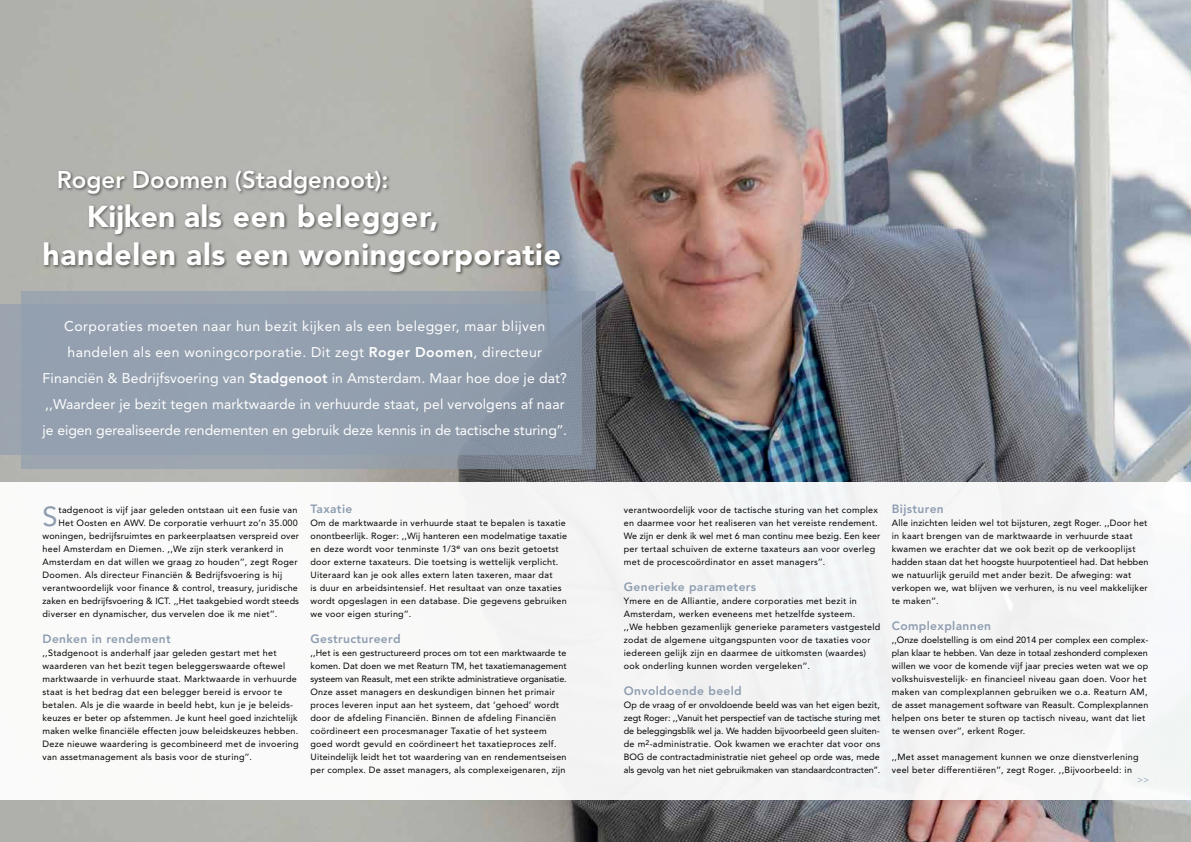
<style>
.page{position:relative;width:1191px;height:842px;background:#fff}
.page>*{position:absolute;margin:0;border:0;box-sizing:border-box;transform-origin:0 0}
.t1{font:900 30px/38.5px "Avenir";letter-spacing:.02em;color:#fff}
.t2{font:27.4px "Avenir";color:#8e9db0}
.t3{font:800 24px "Avenir";color:#fff}
.t4{font:14px/26px "Avenir";letter-spacing:.01em;color:#fff;text-align:center}
.t5{font:800 12px "Avenir";letter-spacing:.03em;color:#8e9db0}
.t6{font:9px/13px "Avenir";letter-spacing:.03em;color:#000}
.t7{font:9px "Avenir";letter-spacing:.01em;color:#000}
.s1{font-weight:800}
</style>
<div class="page">
<img style="left:0;top:0;width:1191px;height:842px">
<div style="left:0;top:482px;width:1191px;height:317px;background:#f7f7f7"></div>
<div style="left:42px;top:169px;width:522px;height:108px;background:#000;opacity:.55"></div>
<div style="left:0;top:304px;width:582px;height:150px;background:#9ca5af"></div>
<div style="left:21px;top:291px;width:574px;height:177px;background:#8e9db0"></div>
<svg style="left:1137px;top:778px;width:11px;height:4px"></svg>
<h3 class="t3" style="left:57px;top:166px;width:333px">Roger Doomen (Stadgenoot):</h3>
<h1 class="t1" style="left:43px;top:197px;width:520px;text-indent:44px">Kijken als een belegger, handelen als een woningcorporatie</h1>
<p class="t4" style="left:43px;top:314px;width:526px">Corporaties moeten naar hun bezit kijken als een belegger, maar blijven handelen als een woningcorporatie. Dit zegt <span class="s1">Roger Doomen</span>, directeur Financiën &amp; Bedrijfsvoering van <span class="s1">Stadgenoot</span> in Amsterdam. Maar hoe doe je dat? ,,Waardeer je bezit tegen marktwaarde in verhuurde staat, pel vervolgens af naar je eigen gerealiseerde rendementen en gebruik deze kennis in de tactische sturing’’.</p>
<h2 class="t2" style="left:43px;top:501px;width:17px">S</h2>
<p class="t6" style="left:59px;top:504px;width:240px">tadgenoot is vijf jaar geleden ontstaan uit een fusie van</p>
<p class="t6" style="left:59px;top:517px;width:241px">Het Oosten en AWV. De corporatie verhuurt zo’n 35.000</p>
<p class="t6" style="left:43px;top:530px;width:258px">woningen, bedrijfsruimtes en parkeerplaatsen verspreid over</p>
<p class="t6" style="left:43px;top:543px;width:242px">heel Amsterdam en Diemen. ,,We zijn sterk verankerd in</p>
<p class="t6" style="left:43px;top:556px;width:256px">Amsterdam en dat willen we graag zo houden’’, zegt Roger</p>
<p class="t6" style="left:43px;top:569px;width:241px">Doomen. Als directeur Financiën &amp; Bedrijfsvoering is hij</p>
<p class="t6" style="left:43px;top:582px;width:257px">verantwoordelijk voor finance &amp; control, treasury, juridische</p>
<p class="t7" style="left:43px;top:596px;width:258px">zaken en bedrijfsvoering &amp; ICT. ,,Het taakgebied wordt steeds</p>
<p class="t6" style="left:43px;top:608px;width:236px">diverser en dynamischer, dus vervelen doe ik me niet’’.</p>
<h3 class="t5" style="left:43px;top:632px;width:130px">Denken in rendement</h3>
<p class="t6" style="left:43px;top:647px;width:258px">,,Stadgenoot is anderhalf jaar geleden gestart met het waarderen van het bezit tegen beleggerswaarde oftewel marktwaarde in verhuurde staat. Marktwaarde in verhuurde staat is het bedrag dat een belegger bereid is ervoor te betalen. Als je die waarde in beeld hebt, kun je je beleids&shy;keuzes er beter op afstemmen. Je kunt heel goed inzichtelijk maken welke financiële effecten jouw beleidskeuzes hebben.<br>Deze nieuwe waardering is gecombineerd met de invoering van assetmanagement als basis voor de sturing’’.</p>
<h3 class="t5" style="left:310px;top:502px;width:43px">Taxatie</h3>
<p class="t6" style="left:310px;top:517px;width:258px">Om de marktwaarde in verhuurde staat te bepalen is taxatie onontbeerlijk. Roger: ,,Wij hanteren een modelmatige taxatie en deze wordt voor tenminste 1/3<sup>e</sup> van ons bezit getoetst door externe taxateurs. Die toetsing is wettelijk verplicht.<br>Uiteraard kan je ook alles extern laten taxeren, maar dat<br>is duur en arbeidsintensief. Het resultaat van onze taxaties wordt opgeslagen in een database. Die gegevens gebruiken we voor eigen sturing’’.</p>
<h3 class="t5" style="left:310px;top:632px;width:92px">Gestructureerd</h3>
<p class="t6" style="left:310px;top:647px;width:258px">,,Het is een gestructureerd proces om tot een marktwaarde te komen. Dat doen we met Reaturn TM, het taxatiemanagement systeem van Reasult, met een strikte administratieve organisatie.<br>Onze asset managers en deskundigen binnen het primair proces leveren input aan het systeem, dat ‘gehoed’ wordt door de afdeling Financiën. Binnen de afdeling Financiën coördineert een procesmanager Taxatie of het systeem goed wordt gevuld en coördineert het taxatieproces zelf.<br>Uiteindelijk leidt het tot waardering van en rendementseisen per complex. De asset managers, als complexeigenaren, zijn</p>
<p class="t6" style="left:624px;top:504px;width:258px">verantwoordelijk voor de tactische sturing van het complex en daarmee voor het realiseren van het vereiste rendement.<br>We zijn er denk ik wel met 6 man continu mee bezig. Een keer per tertaal schuiven de externe taxateurs aan voor overleg met de procescoördinator en asset managers’’.</p>
<h3 class="t5" style="left:624px;top:580px;width:134px">Generieke parameters</h3>
<p class="t6" style="left:624px;top:595px;width:258px">Ymere en de Alliantie, andere corporaties met bezit in Amsterdam, werken eveneens met hetzelfde systeem.<br>,,We hebben gezamenlijk generieke parameters vastgesteld zodat de algemene uitgangspunten voor de taxaties voor iedereen gelijk zijn en daarmee de uitkomsten (waardes) ook onderling kunnen worden vergeleken’’.</p>
<h3 class="t5" style="left:624px;top:684px;width:119px">Onvoldoende beeld</h3>
<p class="t6" style="left:624px;top:699px;width:258px;text-align:justify">Op de vraag of er onvoldoende beeld was van het eigen bezit, zegt Roger: ,,Vanuit het perspectief van de tactische sturing met de beleggingsblik wel ja. We hadden bijvoorbeeld geen sluiten&shy;de m<sup>2</sup>-administratie. Ook kwamen we erachter dat voor ons BOG de contractadministratie niet geheel op orde was, mede als gevolg van het niet gebruikmaken van standaardcontracten’’.</p>
<h3 class="t5" style="left:891px;top:502px;width:54px">Bijsturen</h3>
<p class="t6" style="left:891px;top:517px;width:258px">Alle inzichten leiden wel tot bijsturen, zegt Roger. ,,Door het in kaart brengen van de marktwaarde in verhuurde staat kwamen we erachter dat we ook bezit op de verkooplijst hadden staan dat het hoogste huurpotentieel had. Dat hebben we natuurlijk geruild met ander bezit. De afweging: wat verkopen we, wat blijven we verhuren, is nu veel makkelijker te maken’’.</p>
<h3 class="t5" style="left:891px;top:619px;width:101px">Complexplannen</h3>
<p class="t6" style="left:891px;top:634px;width:258px">,,Onze doelstelling is om eind 2014 per complex een complex&shy;plan klaar te hebben. Van deze in totaal zeshonderd complexen willen we voor de komende vijf jaar precies weten wat we op volkshuisvestelijk- en financieel niveau gaan doen. Voor het maken van complexplannen gebruiken we o.a. Reaturn AM, de asset management software van Reasult. Complexplannen helpen ons beter te sturen op tactisch niveau, want dat liet te wensen over’’, erkent Roger.</p>
<p class="t6" style="left:891px;top:751px;width:248px">,,Met asset management kunnen we onze dienstverlening veel beter differentiëren’’, zegt Roger. ,,Bijvoorbeeld: in</p>
</div>
